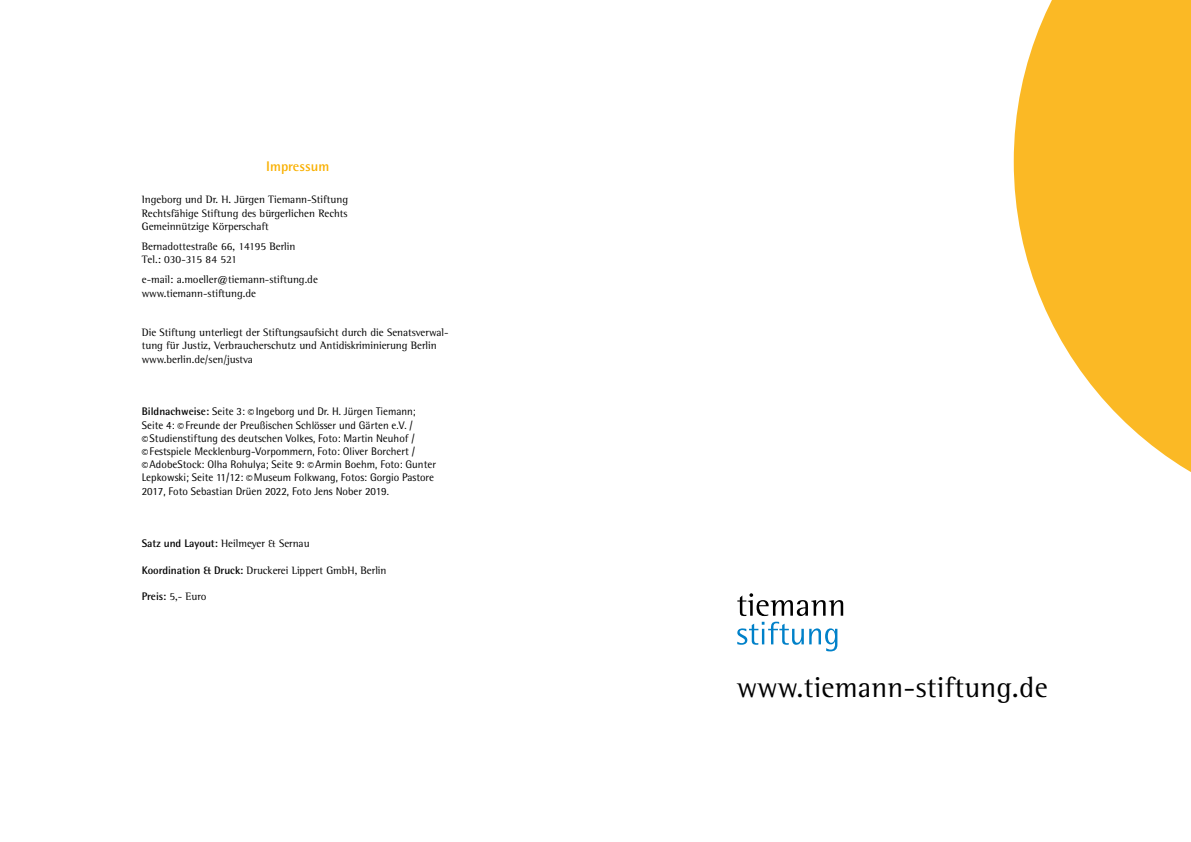
<style>
.page{position:relative;width:1191px;height:842px;background:#fff}
.page>*{position:absolute;margin:0;border:0;box-sizing:border-box;transform-origin:0 0}
.t1{font:29.3px "Rotis Semi Serif Std";letter-spacing:.01em;color:#000}
.t2{font:700 14px "Rotis Semi Sans Std";color:#f9b000}
.t3{font:11px/13.2px "Rotis Semi Serif Std";color:#000}
.t4{font:11px/13.2px "Rotis Semi Sans Std";color:#000}
.s1{font-weight:700}
.s2{font-size:13px}
.s3{font-family:"Rotis Semi Sans Std";font-weight:700}
</style>
<div class="page">
<svg style="left:737px;top:622px;width:100px;height:29px"></svg>
<svg style="left:737px;top:593px;width:106px;height:23px"></svg>
<svg style="left:1013px;top:0;width:178px;height:472px;fill:#fbb925"></svg>
<p class="t2" style="left:266px;top:158px;width:64px">Impressum</p>
<p class="t3" style="left:142px;top:193px;width:208px;text-align:justify">Ingeborg und Dr. H. Jürgen Tiemann-Stiftung Rechtsfähige Stiftung des bürgerlichen Rechts Gemeinnützige Körperschaft</p>
<p class="t3" style="left:142px;top:240px;width:155px">Bernadottestraße 66, 14195 Berlin<br>Tel.: 030-315 84 521</p>
<p class="t3" style="left:142px;top:273px;width:178px">e-mail: a.moeller@tiemann-stiftung.de www.tiemann-stiftung.de</p>
<p class="t3" style="left:142px;top:326px;width:308px">Die Stiftung unterliegt der Stiftungsaufsicht durch die Senatsverwal&shy;tung für Justiz, Verbraucherschutz und Antidiskriminierung Berlin www.berlin.de/sen/justva</p>
<p class="t4" style="left:142px;top:405px;width:296px"><span class="s1">Bildnachweise:</span> Seite 3: <span class="s2">©</span>Ingeborg und Dr. H. Jürgen Tiemann; Seite 4: <span class="s2">©</span>Freunde der Preußischen Schlösser und Gärten e.V. / <span class="s2">©</span>Studienstiftung des deutschen Volkes, Foto: Martin Neuhof / <span class="s2">©</span>Festspiele Mecklenburg-Vorpommern, Foto: Oliver Borchert / <span class="s2">©</span>AdobeStock: Olha Rohulya; Seite 9: <span class="s2">©</span>Armin Boehm, Foto: Gunter Lepkowski; Seite 11/12: <span class="s2">©</span>Museum Folkwang, Fotos: Gorgio Pastore 2017, Foto Sebastian Drüen 2022, Foto Jens Nober 2019.</p>
<p class="t3" style="left:142px;top:537px;width:169px"><span class="s3">Satz und Layout:</span> Heilmeyer &amp; Sernau</p>
<p class="t3" style="left:142px;top:563px;width:246px"><span class="s3">Koordination &amp; Druck:</span> Druckerei Lippert GmbH, Berlin</p>
<p class="t3" style="left:142px;top:590px;width:66px"><span class="s3">Preis:</span> 5,- Euro</p>
<h1 class="t1" style="left:737px;top:670px;width:312px">www.tiemann-stiftung.de</h1>
</div>
